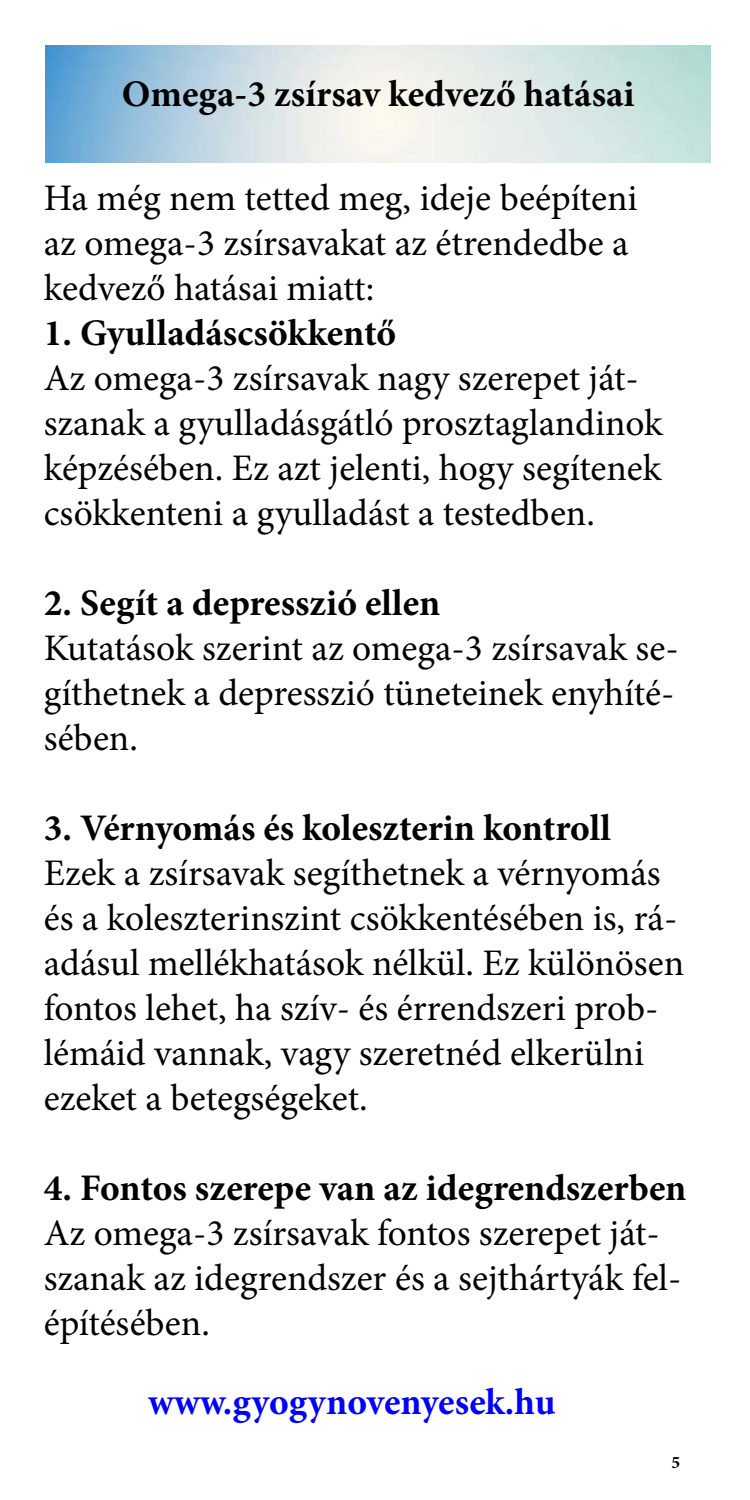
<style>
.page{position:relative;width:750px;height:1500px;background:#fff}
.page>*{position:absolute;margin:0;border:0;box-sizing:border-box;transform-origin:0 0}
.t1{font:37.5px/45px "Minion Pro";color:#000}
.t2{font:700 37.5px "Minion Pro";color:#000}
.t3{font:700 37.5px "Minion Pro";color:#00f}
.t4{font:700 17.5px "Minion Pro";color:#000}
</style>
<div class="page">
<img style="left:45px;top:45px;width:666px;height:117px">
<p class="t2" style="left:122px;top:67px;width:514px">Omega-3 zsírsav kedvező hatásai</p>
<p class="t1" style="left:44px;top:175px;width:595px">Ha még nem tetted meg, ideje beépíteni az omega-3 zsírsavakat az étrendedbe a kedvező hatásai miatt:</p>
<p class="t2" style="left:44px;top:306px;width:354px">1. Gyulladáscsökkentő</p>
<p class="t1" style="left:44px;top:355px;width:621px">Az omega-3 zsírsavak nagy szerepet ját&shy;szanak a gyulladásgátló prosztaglandinok képzésében. Ez azt jelenti, hogy segítenek csökkenteni a gyulladást a testedben.</p>
<p class="t2" style="left:44px;top:576px;width:398px">2. Segít a depresszió ellen</p>
<p class="t1" style="left:44px;top:625px;width:637px;text-align:justify">Kutatások szerint az omega-3 zsírsavak se&shy;gíthetnek a depresszió tüneteinek enyhíté&shy;sében.</p>
<p class="t2" style="left:44px;top:801px;width:569px">3. Vérnyomás és koleszterin kontroll</p>
<p class="t1" style="left:44px;top:850px;width:642px">Ezek a zsírsavak segíthetnek a vérnyomás és a koleszterinszint csökkentésében is, rá&shy;adásul mellékhatások nélkül. Ez különösen fontos lehet, ha szív- és érrendszeri prob&shy;lémáid vannak, vagy szeretnéd elkerülni ezeket a betegségeket.</p>
<p class="t2" style="left:44px;top:1161px;width:644px">4. Fontos szerepe van az idegrendszerben</p>
<p class="t1" style="left:44px;top:1210px;width:639px">Az omega-3 zsírsavak fontos szerepet ját&shy;szanak az idegrendszer és a sejthártyák fel&shy;építésében.</p>
<p class="t3" style="left:148px;top:1375px;width:409px">www.gyogynovenyesek.hu</p>
<p class="t4" style="left:672px;top:1450px;width:10px">5</p>
</div>
